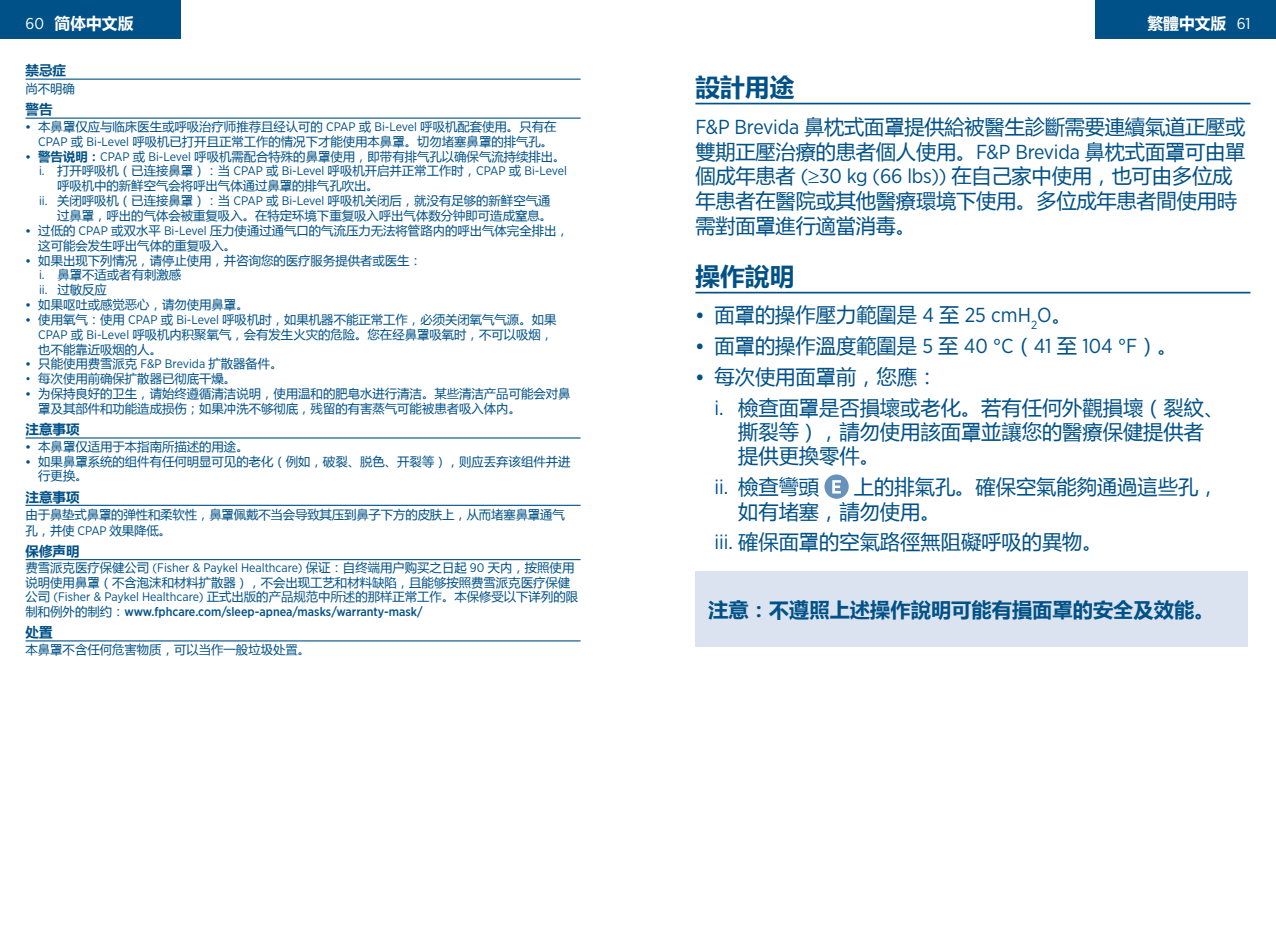
<style>
.page{position:relative;width:1276px;height:925px;background:#fff}
.page>*{position:absolute;margin:0;border:0;box-sizing:border-box;transform-origin:0 0}
.t1{font:700 24.75px "Microsoft Ya Hei";color:#005187}
.t2{font:20.25px/24.8px "Microsoft Ya Hei";color:#005187}
.t3{font:700 20.25px "Microsoft Ya Hei";color:#005187}
.t4{font:700 15.75px "Microsoft Ya Hei";color:#fff}
.t5{font:700 13.5px "Microsoft Ya Hei";color:#005187}
.t6{font:12.38px/14.8px "Microsoft Ya Hei";color:#005187}
.t7{font:500 12.38px "Gotham Narrow";color:#005187}
.s1{font-family:"Gotham Narrow";font-weight:400}
.s2{font-family:"Gotham Narrow"}
.s3{font-weight:700}
.s4{font-family:"Microsoft Ya Hei";font-weight:400}
</style>
<div class="page">
<div style="left:0;top:0;width:180px;height:38px;background:#005187"></div>
<div style="left:1095px;top:0;width:181px;height:38px;background:#005187"></div>
<hr style="left:26px;top:79px;width:554px;height:1px;background:#005187">
<hr style="left:26px;top:118px;width:554px;height:1px;background:#005187">
<hr style="left:26px;top:437px;width:554px;height:1px;background:#005187">
<hr style="left:26px;top:505px;width:554px;height:1px;background:#005187">
<hr style="left:26px;top:559px;width:554px;height:1px;background:#005187">
<hr style="left:26px;top:640px;width:554px;height:1px;background:#005187">
<hr style="left:695px;top:103px;width:555px;height:1px;background:#005187">
<hr style="left:695px;top:292px;width:555px;height:1px;background:#005187">
<div style="left:824px;top:474px;width:24px;height:25px;background:#6892bb;border-radius:50%"></div>
<svg style="left:832px;top:480px;width:9px;height:13px"></svg>
<div style="left:695px;top:571px;width:553px;height:75px;background:#dae3ef"></div>
<p class="t4" style="left:26px;top:10px;width:109px"><span class="s1">60</span> 简体中文版</p>
<p class="t4" style="left:1147px;top:10px;width:104px">繁體中文版 <span class="s1">61</span></p>
<p class="t5" style="left:26px;top:59px;width:42px">禁忌症</p>
<p class="t6" style="left:26px;top:81px;width:51px">尚不明确</p>
<p class="t5" style="left:26px;top:98px;width:28px">警告</p>
<p class="t6" style="left:26px;top:119px;width:532px;text-align:right">• 本鼻罩仅应与临床医生或呼吸治疗师推荐且经认可的 <span class="s2">CPAP</span> 或 <span class="s2">Bi-Level</span> 呼吸机配套使用。只有在<br><span class="s2">CPAP</span> 或 <span class="s2">Bi-Level</span> 呼吸机已打开且正常工作的情况下才能使用本鼻罩。切勿堵塞鼻罩的排气孔。</p>
<p class="t6" style="left:26px;top:148px;width:541px"><span class="s3">• 警告说明：</span><span class="s2">CPAP</span> 或 <span class="s2">Bi-Level</span> 呼吸机需配合特殊的鼻罩使用，即带有排气孔以确保气流持续排出。</p>
<p class="t6" style="left:39px;top:163px;width:529px"><span class="s2">i.</span> 打开呼吸机（已连接鼻罩）：当 <span class="s2">CPAP</span> 或 <span class="s2">Bi-Level</span> 呼吸机开启并正常工作时，<span class="s2">CPAP</span> 或 <span class="s2">Bi-Level</span></p>
<p class="t6" style="left:57px;top:178px;width:323px">呼吸机中的新鲜空气会将呼出气体通过鼻罩的排气孔吹出。</p>
<p class="t6" style="left:39px;top:193px;width:513px"><span class="s2">ii.</span> 关闭呼吸机（已连接鼻罩）：当 <span class="s2">CPAP</span> 或 <span class="s2">Bi-Level</span> 呼吸机关闭后，就没有足够的新鲜空气通</p>
<p class="t6" style="left:57px;top:208px;width:496px">过鼻罩，呼出的气体会被重复吸入。在特定环境下重复吸入呼出气体数分钟即可造成窒息。</p>
<p class="t6" style="left:38px;top:222px;width:532px;text-indent:-13px">• 过低的 <span class="s2">CPAP</span> 或双水平 <span class="s2">Bi-Level</span> 压力使通过通气口的气流压力无法将管路内的呼出气体完全排出，这可能会发生呼出气体的重复吸入。</p>
<p class="t6" style="left:39px;top:252px;width:384px;text-indent:-14px">• 如果出现下列情况，请停止使用，并咨询您的医疗服务提供者或医生：<span class="s2">i.</span> 鼻罩不适或者有刺激感<br><span class="s2">ii.</span> 过敏反应</p>
<p class="t6" style="left:26px;top:297px;width:225px">• 如果呕吐或感觉恶心，请勿使用鼻罩。</p>
<p class="t6" style="left:38px;top:312px;width:520px;text-indent:-13px">• 使用氧气：使用 <span class="s2">CPAP</span> 或 <span class="s2">Bi-Level</span> 呼吸机时，如果机器不能正常工作，必须关闭氧气气源。如果<br><span class="s2">CPAP</span> 或 <span class="s2">Bi-Level</span> 呼吸机内积聚氧气，会有发生火灾的危险。您在经鼻罩吸氧时，不可以吸烟，也不能靠近吸烟的人。</p>
<p class="t6" style="left:26px;top:356px;width:259px">• 只能使用费雪派克 <span class="s2">F&amp;P Brevida</span> 扩散器备件。</p>
<p class="t6" style="left:26px;top:371px;width:212px"><span class="s2">•</span> 每次使用前确保扩散器已彻底干燥。</p>
<p class="t6" style="left:38px;top:386px;width:534px;text-indent:-13px">• 为保持良好的卫生，请始终遵循清洁说明，使用温和的肥皂水进行清洁。某些清洁产品可能会对鼻罩及其部件和功能造成损伤；如果冲洗不够彻底，残留的有害蒸气可能被患者吸入体内。</p>
<p class="t5" style="left:26px;top:418px;width:55px">注意事项</p>
<p class="t6" style="left:26px;top:438px;width:225px">• 本鼻罩仅适用于本指南所描述的用途。</p>
<p class="t6" style="left:38px;top:453px;width:534px;text-indent:-13px">• 如果鼻罩系统的组件有任何明显可见的老化（例如，破裂、脱色、开裂等），则应丢弃该组件并进行更换。</p>
<p class="t5" style="left:26px;top:485px;width:55px">注意事项</p>
<p class="t6" style="left:26px;top:506px;width:541px;line-height:15.8px">由于鼻垫式鼻罩的弹性和柔软性，鼻罩佩戴不当会导致其压到鼻子下方的皮肤上，从而堵塞鼻罩通气孔，并使 <span class="s2">CPAP</span> 效果降低。</p>
<p class="t5" style="left:26px;top:540px;width:55px">保修声明</p>
<p class="t6" style="left:26px;top:560px;width:554px">费雪派克医疗保健公司 <span class="s2">(Fisher &amp; Paykel Healthcare)</span> 保证：自终端用户购买之日起 <span class="s2">90</span> 天内，按照使用说明使用鼻罩（不含泡沫和材料扩散器），不会出现工艺和材料缺陷，且能够按照费雪派克医疗保健公司 <span class="s2">(Fisher &amp; Paykel Healthcare)</span> 正式出版的产品规范中所述的那样正常工作。本保修受以下详列的限</p>
<p class="t7" style="left:26px;top:604px;width:399px"><span class="s4">制和例外的制约：</span>www.fphcare.com/sleep-apnea/masks/warranty-mask/</p>
<p class="t5" style="left:26px;top:621px;width:28px">处置</p>
<p class="t6" style="left:26px;top:641px;width:286px">本鼻罩不含任何危害物质，可以当作一般垃圾处置。</p>
<h1 class="t1" style="left:695px;top:67px;width:100px">設計用途</h1>
<h2 class="t2" style="left:695px;top:114px;width:551px"><span class="s2">F&amp;P Brevida</span> 鼻枕式面罩提供給被醫生診斷需要連續氣道正壓或雙期正壓治療的患者個人使用。<span class="s2">F&amp;P Brevida</span> 鼻枕式面罩可由單個成年患者 <span class="s2">(</span>≥<span class="s2">30 kg (66 lbs))</span> 在自己家中使用，也可由多位成年患者在醫院或其他醫療環境下使用。多位成年患者間使用時需對面罩進行適當消毒。</h2>
<h1 class="t1" style="left:695px;top:256px;width:100px">操作說明</h1>
<h2 class="t2" style="left:695px;top:302px;width:378px">• 面罩的操作壓力範圍是 <span class="s2">4</span> 至 <span class="s2">25 cmH</span><sub>2</sub><span class="s2">O</span>。</h2>
<h2 class="t2" style="left:695px;top:333px;width:484px">• 面罩的操作溫度範圍是 <span class="s2">5</span> 至 <span class="s2">40 °C</span>（<span class="s2">41</span> 至 <span class="s2">104 °F</span>）。</h2>
<h2 class="t2" style="left:714px;top:361px;width:511px;line-height:30.6px;text-indent:-19px">• 每次使用面罩前，您應：<br><span class="s2">i.</span> 檢查面罩是否損壞或老化。若有任何外觀損壞（裂紋、</h2>
<h2 class="t2" style="left:738px;top:419px;width:467px">撕裂等），請勿使用該面罩並讓您的醫療保健提供者提供更換零件。</h2>
<h2 class="t2" style="left:714px;top:474px;width:106px"><span class="s2">ii.</span> 檢查彎頭</h2>
<h2 class="t2" style="left:738px;top:474px;width:482px;text-indent:116px">上的排氣孔。確保空氣能夠通過這些孔，如有堵塞，請勿使用。</h2>
<h2 class="t2" style="left:714px;top:529px;width:390px"><span class="s2">iii.</span> 確保面罩的空氣路徑無阻礙呼吸的異物。</h2>
<h2 class="t3" style="left:708px;top:592px;width:508px">注意：不遵照上述操作說明可能有損面罩的安全及效能。</h2>
</div>
